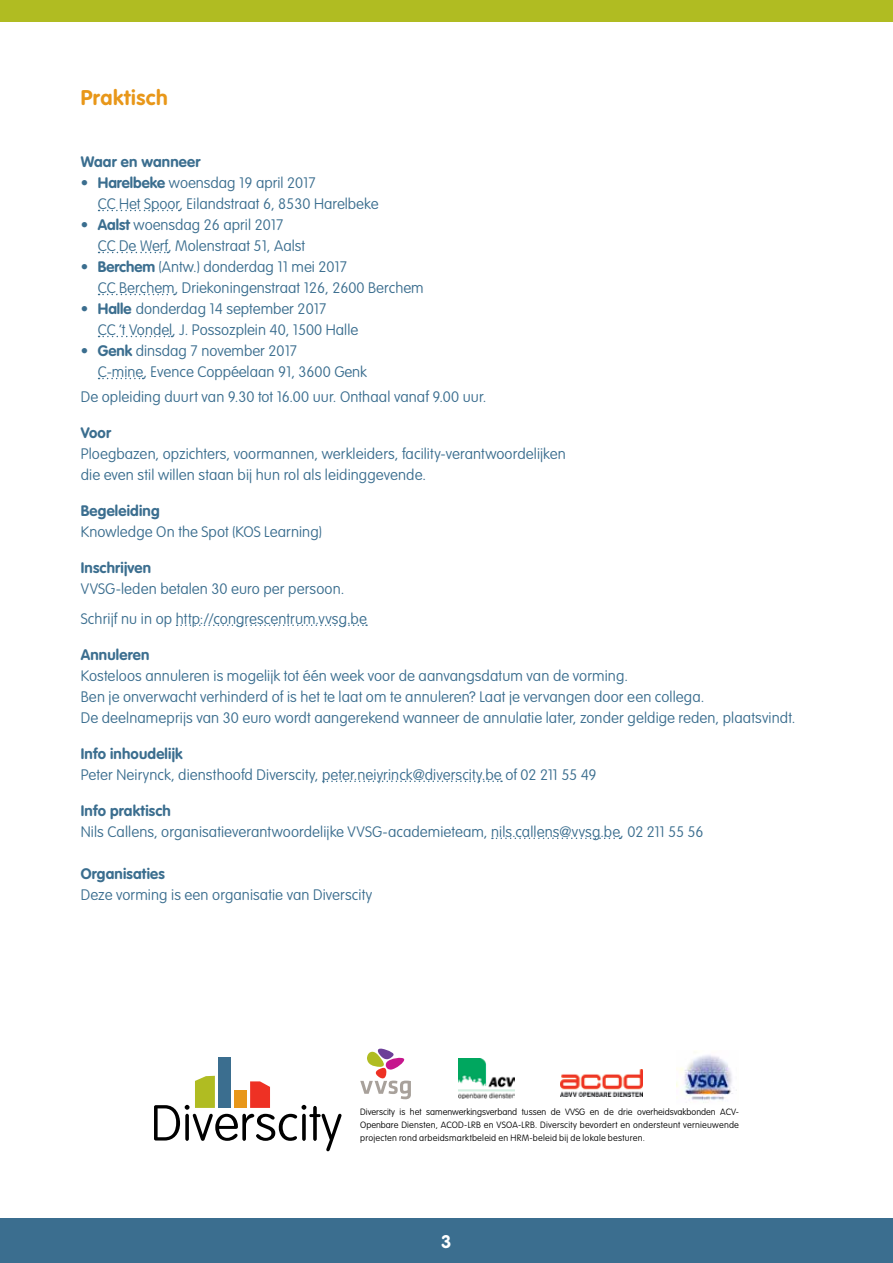
<style>
.page{position:relative;width:893px;height:1263px;background:#fff}
.page>*{position:absolute;margin:0;border:0;box-sizing:border-box;transform-origin:0 0}
.t1{font:700 21px "VAG Rounded Std";letter-spacing:.03em;color:#e89719}
.t2{font:700 18px "VAG Rounded Std";color:#fff}
.t3{font:100 15px/21px "VAG Rounded Std";letter-spacing:.005em;color:#3b6e8f}
.t4{font:700 15px "VAG Rounded Std";letter-spacing:.015em;color:#3b6e8f}
.t5{font:100 9px/13.4px "VAG Rounded Std";letter-spacing:.025em;color:#000;text-align:justify}
.s1{font-weight:700}
</style>
<div class="page">
<div style="left:0;top:1218px;width:893px;height:45px;background:#3b6e8f"></div>
<div style="left:0;top:0;width:893px;height:22px;background:#b0bc22"></div>
<svg style="left:99px;top:210px;width:81px;height:1px"></svg>
<svg style="left:99px;top:252px;width:69px;height:1px"></svg>
<svg style="left:99px;top:294px;width:76px;height:1px"></svg>
<svg style="left:99px;top:336px;width:73px;height:1px"></svg>
<svg style="left:99px;top:378px;width:45px;height:1px"></svg>
<svg style="left:177px;top:624px;width:190px;height:2px"></svg>
<svg style="left:323px;top:780px;width:179px;height:2px"></svg>
<svg style="left:492px;top:837px;width:128px;height:2px"></svg>
<div style="left:218px;top:1057px;width:12px;height:51px;background:#3b6e8f"></div>
<svg style="left:154px;top:1076px;width:187px;height:75px"></svg>
<div style="left:234px;top:1090px;width:13px;height:18px;background:#e89719"></div>
<svg style="left:360px;top:1048px;width:51px;height:51px"></svg>
<img style="left:561px;top:1069px;width:81px;height:27px">
<img style="left:458px;top:1058px;width:57px;height:40px">
<img style="left:677px;top:1055px;width:60px;height:48px">
<h1 class="t1" style="left:81px;top:86px;width:89px">Praktisch</h1>
<p class="t4" style="left:81px;top:153px;width:121px">Waar en wanneer</p>
<p class="t3" style="left:98px;top:173px;width:282px;text-indent:-17px"><span class="s1">• Harelbeke</span> woensdag 19 april 2017<br>CC Het Spoor, Eilandstraat 6, 8530 Harelbeke</p>
<p class="t3" style="left:98px;top:215px;width:209px;text-indent:-17px"><span class="s1">• Aalst</span> woensdag 26 april 2017<br>CC De Werf, Molenstraat 51, Aalst</p>
<p class="t3" style="left:98px;top:257px;width:327px;text-indent:-17px"><span class="s1">• Berchem</span> (Antw.) donderdag 11 mei 2017<br>CC Berchem, Driekoningenstraat 126, 2600 Berchem</p>
<p class="t3" style="left:98px;top:299px;width:262px;text-indent:-17px"><span class="s1">• Halle</span> donderdag 14 september 2017<br>CC ‘t Vondel, J. Possozplein 40, 1500 Halle</p>
<p class="t3" style="left:98px;top:341px;width:270px;text-indent:-17px"><span class="s1">• Genk</span> dinsdag 7 november 2017<br>C-mine, Evence Coppéelaan 91, 3600 Genk</p>
<p class="t3" style="left:81px;top:387px;width:407px">De opleiding duurt van 9.30 tot 16.00 uur. Onthaal vanaf 9.00 uur.</p>
<p class="t4" style="left:81px;top:424px;width:32px">Voor</p>
<p class="t3" style="left:81px;top:444px;width:487px">Ploegbazen, opzichters, voormannen, werkleiders, facility-verantwoordelijken die even stil willen staan bij hun rol als leidinggevende.</p>
<p class="t4" style="left:81px;top:502px;width:80px">Begeleiding</p>
<p class="t3" style="left:81px;top:522px;width:242px">Knowledge On the Spot (KOS Learning)</p>
<p class="t4" style="left:81px;top:559px;width:72px">Inschrijven</p>
<p class="t3" style="left:81px;top:575px;width:287px;line-height:29.5px">VVSG-leden betalen 30 euro per persoon.<br>Schrijf nu in op http://congrescentrum.vvsg.be</p>
<p class="t4" style="left:81px;top:646px;width:70px">Annuleren</p>
<p class="t3" style="left:81px;top:665px;width:716px">Kosteloos annuleren is mogelijk tot één week voor de aanvangsdatum van de vorming.<br>Ben je onverwacht verhinderd of is het te laat om te annuleren? Laat je vervangen door een collega.<br>De deelnameprijs van 30 euro wordt aangerekend wanneer de annulatie later, zonder geldige reden, plaatsvindt.</p>
<p class="t4" style="left:81px;top:745px;width:103px">Info inhoudelijk</p>
<p class="t3" style="left:81px;top:764px;width:517px">Peter Neirynck, diensthoofd Diverscity, peter.neiyrinck@diverscity.be of 02 211 55 49</p>
<p class="t4" style="left:81px;top:802px;width:92px">Info praktisch</p>
<p class="t3" style="left:81px;top:821px;width:624px">Nils Callens, organisatieverantwoordelijke VVSG-academieteam, nils.callens@vvsg.be, 02 211 55 56</p>
<p class="t4" style="left:81px;top:865px;width:86px">Organisaties</p>
<p class="t3" style="left:81px;top:884px;width:293px">Deze vorming is een organisatie van Diverscity</p>
<p class="t5" style="left:360px;top:1105px;width:380px">Diverscity is het samenwerkingsverband tussen de VVSG en de drie overheidsvakbonden ACV-Openbare Diensten, ACOD-LRB en VSOA-LRB. Diverscity bevordert en ondersteunt vernieuwende projecten rond arbeidsmarktbeleid en HRM-beleid bij de lokale besturen.</p>
<p class="t2" style="left:441px;top:1230px;width:12px">3</p>
</div>
